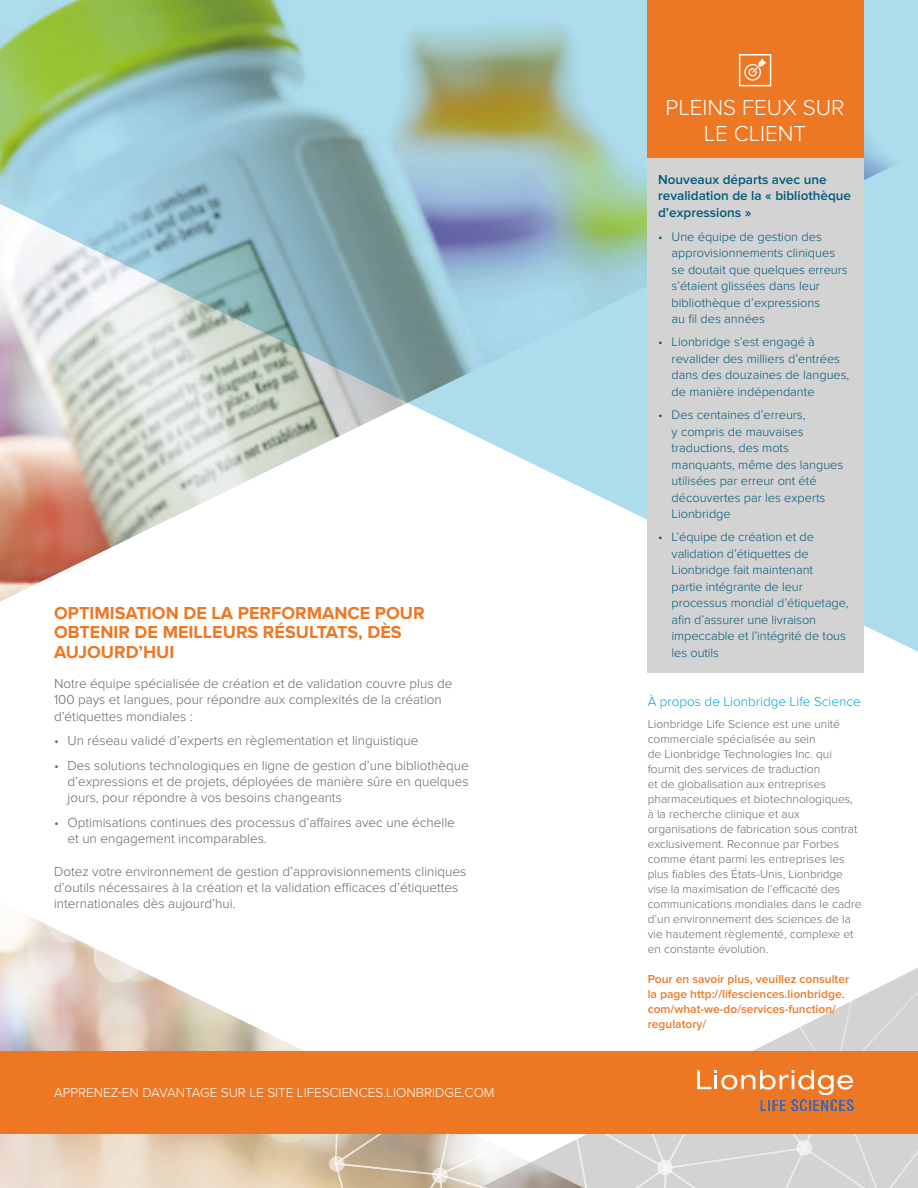
<style>
.page{position:relative;width:918px;height:1188px;background:#fff}
.page>*{position:absolute;margin:0;border:0;box-sizing:border-box;transform-origin:0 0}
.t1{font:300 22.5px/25.5px "Proxima Nova";color:#fff;text-align:center}
.t2{font:700 18px/19.5px "Proxima Nova";color:#ee7723}
.Bullet_Style{font:300 13.5px/16.2px "Proxima Nova";color:#65666a}
.t3{font:600 13.5px/16.5px "Proxima Nova";color:#005979}
.t4{font:300 13.5px "Proxima Nova";color:#fff}
.t5{font:300 13.5px "Proxima Nova";color:#00a6cf}
.t6{font:300 12.75px/16.5px "Proxima Nova";color:#005979}
.t7{font:300 12px/15px "Proxima Nova";color:#65666a}
.t8{font:600 12px/15px "Proxima Nova";color:#ee7723}
</style>
<div class="page">
<img style="left:0;top:915px;width:328px;height:273px">
<div style="left:0;top:1051px;width:918px;height:83px;background:#ee7723"></div>
<svg style="left:328px;top:968px;width:590px;height:220px"></svg>
<img style="left:693px;top:1097px;width:164px;height:44px">
<img style="left:0;top:0;width:918px;height:673px">
<div style="left:648px;top:151px;width:216px;height:522px;background:#d4d3d4"></div>
<div style="left:648px;top:0;width:216px;height:157px;background:#ee7723"></div>
<div style="left:739px;top:54px;width:32px;height:32px;border:2px solid #fff"></div>
<svg style="left:744px;top:59px;width:22px;height:22px"></svg>
<p class="t2" style="left:54px;top:603px;width:372px">OPTIMISATION DE LA PERFORMANCE POUR<br>OBTENIR DE MEILLEURS RÉSULTATS, DÈS<br>AUJOURD’HUI</p>
<p class="Bullet_Style" style="left:54px;top:675px;width:400px">Notre équipe spécialisée de création et de validation couvre plus de<br>100 pays et langues, pour répondre aux complexités de la création d’étiquettes mondiales :</p>
<p class="Bullet_Style" style="left:54px;top:733px;width:366px">• Un réseau validé d’experts en règlementation et linguistique</p>
<p class="Bullet_Style" style="left:68px;top:758px;width:403px;text-align:justify;text-indent:-14px">• Des solutions technologiques en ligne de gestion d’une bibliothèque d’expressions et de projets, déployées de manière sûre en quelques jours, pour répondre à vos besoins changeants</p>
<p class="Bullet_Style" style="left:68px;top:815px;width:389px;text-indent:-14px">• Optimisations continues des processus d’affaires avec une échelle et un engagement incomparables.</p>
<p class="Bullet_Style" style="left:54px;top:863px;width:414px">Dotez votre environnement de gestion d’approvisionnements cliniques</p>
<p class="Bullet_Style" style="left:54px;top:879px;width:406px">d’outils nécessaires à la création et la validation efficaces d’étiquettes internationales dès aujourd’hui.</p>
<p class="t4" style="left:54px;top:1084px;width:442px">APPRENEZ-EN DAVANTAGE SUR LE SITE LIFESCIENCES.LIONBRIDGE.COM</p>
<p class="t1" style="left:666px;top:95px;width:181px">PLEINS FEUX SUR<br>LE CLIENT</p>
<p class="t3" style="left:658px;top:171px;width:194px">Nouveaux départs avec une revalidation de la « bibliothèque d’expressions »</p>
<p class="t6" style="left:672px;top:228px;width:178px;text-indent:-14px">• Une équipe de gestion des approvisionnements cliniques se doutait que quelques erreurs s’étaient glissées dans leur bibliothèque d’expressions<br>au fil des années</p>
<p class="t6" style="left:672px;top:334px;width:179px;text-indent:-14px">• Lionbridge s’est engagé à revalider des milliers d’entrées dans des douzaines de langues, de manière indépendante</p>
<p class="t6" style="left:672px;top:407px;width:173px;text-indent:-14px">• Des centaines d’erreurs,<br>y compris de mauvaises traductions, des mots manquants, même des langues utilisées par erreur ont été découvertes par les experts<br>Lionbridge</p>
<p class="t6" style="left:672px;top:529px;width:179px;text-indent:-14px">• L’équipe de création et de validation d’étiquettes de<br>Lionbridge fait maintenant<br>partie intégrante de leur processus mondial d’étiquetage, afin d’assurer une livraison impeccable et l’intégrité de tous les outils</p>
<p class="t5" style="left:648px;top:694px;width:215px">À propos de Lionbridge Life Science</p>
<p class="t7" style="left:648px;top:717px;width:216px">Lionbridge Life Science est une unité commerciale spécialisée au sein<br>de Lionbridge Technologies Inc. qui fournit des services de traduction<br>et de globalisation aux entreprises pharmaceutiques et biotechnologiques, à la recherche clinique et aux organisations de fabrication sous contrat exclusivement. Reconnue par Forbes comme étant parmi les entreprises les plus fiables des États-Unis, Lionbridge vise la maximisation de l’efficacité des communications mondiales dans le cadre d’un environnement des sciences de la vie hautement règlementé, complexe et en constante évolution.</p>
<p class="t8" style="left:648px;top:972px;width:203px">Pour en savoir plus, veuillez consulter la page http://lifesciences.lionbridge. com/what-we-do/services-function/ regulatory/</p>
</div>
